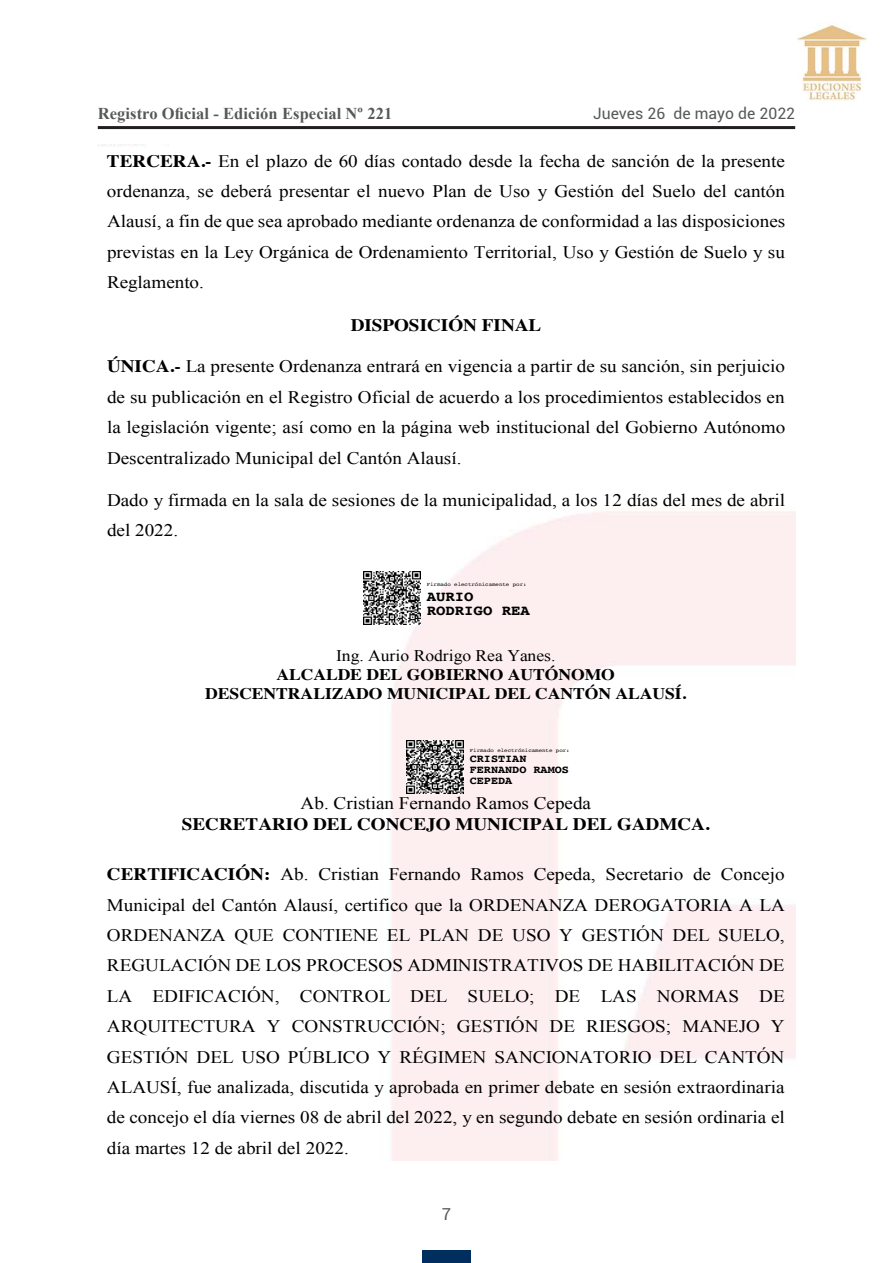
<style>
.page{position:relative;width:893px;height:1263px;background:#fff}
.page>*{position:absolute;margin:0;border:0;box-sizing:border-box;transform-origin:0 0}
.t1{font:17.55px/30.5px "Times New Roman";color:#000;text-align:justify;scale:1.09 1}
.t2{font:700 17.55px/20.5px "Times";color:#000;text-align:center;scale:1.09 1}
.t3{font:700 16.5px "Times New Roman";letter-spacing:.005em;color:#57585a}
.t4{font:16.5px "Roboto";color:#57585a}
.t5{font:700 16.2px/18.8px "Times";letter-spacing:-.005em;color:#000;text-align:center;scale:1.09 1}
.t6{font:15.75px "Roboto";letter-spacing:.005em;color:#57585a}
.t7{font:700 14.4px/14.4px "Courier";color:#000;scale:1.09 1}
.t8{font:700 10.8px/10.8px "Courier";color:#000;scale:1.09 1}
.t9{font:5.25px "Courier";color:#000;scale:1.09 1}
.s1{font-family:"Times";font-weight:700}
.s2{font-family:"Times New Roman";font-weight:400}
</style>
<div class="page">
<hr style="left:98px;top:126px;width:697px;height:3px;background:#231f20">
<div style="left:422px;top:1250px;width:49px;height:13px;background:#002e5e"></div>
<img style="left:98px;top:145px;width:697px;height:1016px">
<img style="left:407px;top:741px;width:57px;height:52px">
<img style="left:363px;top:572px;width:58px;height:53px">
<img style="left:798px;top:24px;width:69px;height:77px">
<p class="t3" style="left:98px;top:102px;width:296px">Registro Oficial - Edición Especial Nº 221</p>
<p class="t6" style="left:593px;top:102px;width:204px">Jueves 26 de mayo de 2022</p>
<p class="t1" style="left:107px;top:145px;width:624px"><span class="s1">TERCERA.-</span> En el plazo de 60 días contado desde la fecha de sanción de la presente ordenanza, se deberá presentar el nuevo Plan de Uso y Gestión del Suelo del cantón Alausí, a fin de que sea aprobado mediante ordenanza de conformidad a las disposiciones previstas en la Ley Orgánica de Ordenamiento Territorial, Uso y Gestión de Suelo y su Reglamento.</p>
<p class="t2" style="left:351px;top:313px;width:176px">DISPOSICIÓN FINAL</p>
<p class="t1" style="left:107px;top:351px;width:624px"><span class="s1">ÚNICA.-</span> La presente Ordenanza entrará en vigencia a partir de su sanción, sin perjuicio de su publicación en el Registro Oficial de acuerdo a los procedimientos establecidos en la legislación vigente; así como en la página web institucional del Gobierno Autónomo Descentralizado Municipal del Cantón Alausí.</p>
<p class="t1" style="left:107px;top:484px;width:624px">Dado y firmada en la sala de sesiones de la municipalidad, a los 12 días del mes de abril del 2022.</p>
<p class="t9" style="left:427px;top:581px;width:93px">Firmado electrónicamente por:</p>
<p class="t7" style="left:427px;top:588px;width:96px">AURIO<br>RODRIGO REA</p>
<p class="t5" style="left:205px;top:644px;width:443px"><span class="s2">Ing. Aurio Rodrigo Rea Yanes.<br></span>ALCALDE DEL GOBIERNO AUTÓNOMO<br>DESCENTRALIZADO MUNICIPAL DEL CANTÓN ALAUSÍ.</p>
<p class="t9" style="left:470px;top:746px;width:93px">Firmado electrónicamente por:</p>
<p class="t8" style="left:470px;top:753px;width:92px">CRISTIAN<br>FERNANDO RAMOS<br>CEPEDA</p>
<p class="t2" style="left:182px;top:791px;width:486px"><span class="s2">Ab. Cristian Fernando Ramos Cepeda<br></span>SECRETARIO DEL CONCEJO MUNICIPAL DEL GADMCA.</p>
<p class="t1" style="left:107px;top:859px;width:623px"><span class="s1">CERTIFICACIÓN:</span> Ab. Cristian Fernando Ramos Cepeda, Secretario de Concejo Municipal del Cantón Alausí, certifico que la ORDENANZA DEROGATORIA A LA ORDENANZA QUE CONTIENE EL PLAN DE USO Y GESTIÓN DEL SUELO, REGULACIÓN DE LOS PROCESOS ADMINISTRATIVOS DE HABILITACIÓN DE LA EDIFICACIÓN, CONTROL DEL SUELO; DE LAS NORMAS DE ARQUITECTURA Y CONSTRUCCIÓN; GESTIÓN DE RIESGOS; MANEJO Y GESTIÓN DEL USO PÚBLICO Y RÉGIMEN SANCIONATORIO DEL CANTÓN ALAUSÍ, fue analizada, discutida y aprobada en primer debate en sesión extraordinaria de concejo el día viernes 08 de abril del 2022, y en segundo debate en sesión ordinaria el día martes 12 de abril del 2022.</p>
<p class="t4" style="left:442px;top:1203px;width:11px">7</p>
</div>
